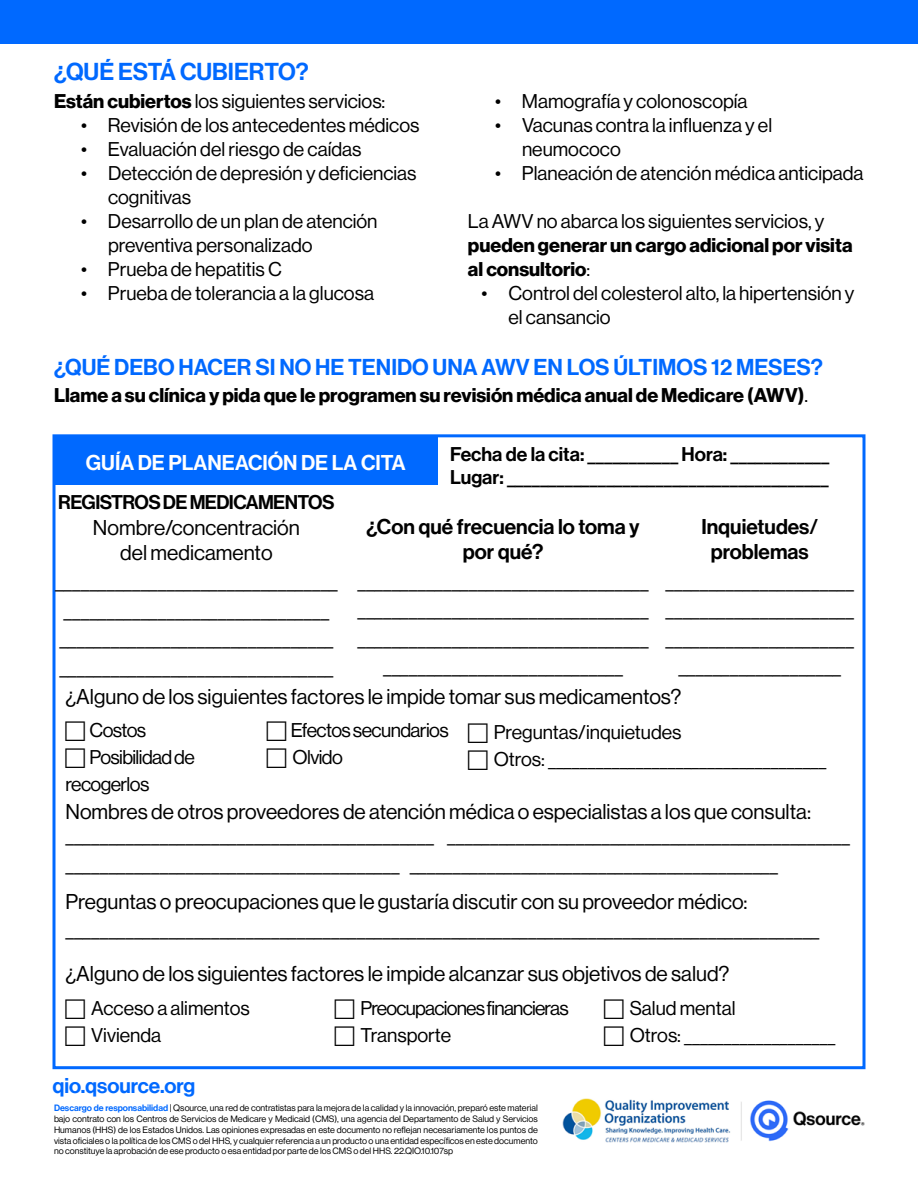
<style>
.page{position:relative;width:918px;height:1188px;background:#fff}
.page>*{position:absolute;margin:0;border:0;box-sizing:border-box;transform-origin:0 0}
.t1{font:24px "Neue Haas Display Mediu";color:#0069ff}
.t2{font:22.5px "Neue Haas Display Mediu";color:#0069ff}
.t3{font:21px/28.5px "Neue Haas Display";color:#000}
.t4{font:21px/25.2px "Neue Haas Display Mediu";color:#000;text-align:center}
.t5{font:21px "Neue Haas Display Mediu";color:#fff}
.t6{font:21px "Neue Haas Display Mediu";color:#0069ff}
.t7{font:19.5px/24px "Neue Haas Display";color:#000}
.t8{font:700 19.5px/24px "Neue Haas Display";color:#000}
.t9{font:19.5px/23.4px "Neue Haas Display Mediu";color:#000}
.t10{font:19.5px/27px "Neue Haas Display";letter-spacing:-.03em;color:#000}
.t11{font:19.5px/27px "Neue Haas Display";letter-spacing:-.04em;color:#000}
.t12{font:19.5px "Neue Haas Display Mediu";letter-spacing:-.03em;color:#000}
.t13{font:9px/10.8px "Neue Haas Display";color:#000;text-align:justify}
.s1{font-weight:700}
.s2{font-weight:400}
.s3{font-family:"Neue Haas Display Mediu";color:#0069ff}
</style>
<div class="page">
<div style="left:0;top:0;width:918px;height:43px;background:#0069ff"></div>
<div style="left:54px;top:437px;width:383px;height:48px;background:#0069ff"></div>
<div style="left:52px;top:434px;width:814px;height:635px;border:3px solid #0069ff"></div>
<img style="left:562px;top:1098px;width:303px;height:45px">
<p class="t1" style="left:54px;top:57px;width:256px">¿QUÉ ESTÁ CUBIERTO?</p>
<p class="t7" style="left:54px;top:90px;width:333px"><span class="s1">Están cubiertos</span> los siguientes servicios:</p>
<p class="t7" style="left:81px;top:114px;width:340px">• Revisión de los antecedentes médicos</p>
<p class="t7" style="left:81px;top:138px;width:282px">• Evaluación del riesgo de caídas</p>
<p class="t7" style="left:108px;top:162px;width:310px;text-indent:-27px">• Detección de depresión y deficiencias cognitivas</p>
<p class="t7" style="left:108px;top:210px;width:271px;text-indent:-27px">• Desarrollo de un plan de atención preventiva personalizado</p>
<p class="t7" style="left:81px;top:258px;width:202px">• Prueba de hepatitis C</p>
<p class="t7" style="left:81px;top:282px;width:295px">• Prueba de tolerancia a la glucosa</p>
<p class="t7" style="left:495px;top:90px;width:254px">• Mamografía y colonoscopía</p>
<p class="t7" style="left:522px;top:114px;width:252px;text-indent:-27px">• Vacunas contra la influenza y el neumococo</p>
<p class="t7" style="left:495px;top:162px;width:370px">• Planeación de atención médica anticipada</p>
<p class="t7" style="left:468px;top:210px;width:358px">La AWV no abarca los siguientes servicios, y</p>
<p class="t8" style="left:468px;top:234px;width:386px">pueden generar un cargo adicional por visita al consultorio<span class="s2">:</span></p>
<p class="t7" style="left:509px;top:282px;width:347px;text-indent:-27px">• Control del colesterol alto, la hipertensión y el cansancio</p>
<p class="t2" style="left:54px;top:354px;width:771px">¿QUÉ DEBO HACER SI NO HE TENIDO UNA AWV EN LOS ÚLTIMOS 12 MESES?</p>
<p class="t8" style="left:54px;top:384px;width:756px">Llame a su clínica y pida que le programen su revisión médica anual de Medicare (AWV)<span class="s2">.</span></p>
<p class="t5" style="left:86px;top:450px;width:321px">GUÍA DE PLANEACIÓN DE LA CITA</p>
<p class="t9" style="left:450px;top:442px;width:381px">Fecha de la cita: ___________ Hora: ____________<br>Lugar: _______________________________________</p>
<p class="t12" style="left:58px;top:491px;width:278px">REGISTROS DE MEDICAMENTOS</p>
<p class="t3" style="left:93px;top:515px;width:209px;line-height:25.2px;text-align:center">Nombre/concentración del medicamento</p>
<p class="t3" style="left:55px;top:567px;width:284px">_________________________________ _______________________________ ________________________________ ________________________________</p>
<p class="t4" style="left:366px;top:514px;width:275px">¿Con qué frecuencia lo toma y por qué?</p>
<p class="t3" style="left:357px;top:566px;width:293px;text-align:center">__________________________________ __________________________________ __________________________________ ____________________________</p>
<p class="t4" style="left:701px;top:514px;width:118px">Inquietudes/ problemas</p>
<p class="t3" style="left:666px;top:566px;width:190px;text-align:center">______________________ ______________________ ______________________ ___________________</p>
<p class="t3" style="left:66px;top:683px;width:617px">¿Alguno de los siguientes factores le impide tomar sus medicamentos?</p>
<p class="t7" style="left:89px;top:719px;width:58px">Costos</p>
<p class="t10" style="left:89px;top:744px;width:107px">Posibilidad de</p>
<p class="t10" style="left:66px;top:771px;width:85px">recogerlos</p>
<p class="t10" style="left:291px;top:717px;width:159px">Efectos secundarios<br>Olvido</p>
<p class="t7" style="left:494px;top:719px;width:334px;line-height:27px">Preguntas/inquietudes<br>Otros: ___________________________________</p>
<p class="t3" style="left:66px;top:801px;width:786px;line-height:22.8px">Nombres de otros proveedores de atención médica o especialistas a los que consulta: ___________________________________________ _______________________________________________</p>
<p class="t3" style="left:66px;top:844px;width:714px;line-height:38.7px">_______________________________________ ___________________________________________<br>Preguntas o preocupaciones que le gustaría discutir con su proveedor médico:</p>
<p class="t3" style="left:66px;top:907px;width:755px;line-height:44.4px">________________________________________________________________________________________ ¿Alguno de los siguientes factores le impide alcanzar sus objetivos de salud?</p>
<p class="t7" style="left:91px;top:995px;width:160px;line-height:27px">Acceso a alimentos<br>Vivienda</p>
<p class="t11" style="left:360px;top:995px;width:210px">Preocupaciones financieras<br>Transporte</p>
<p class="t7" style="left:630px;top:995px;width:207px;line-height:27px">Salud mental<br>Otros: ___________________</p>
<p class="t6" style="left:52px;top:1073px;width:144px">qio.qsource.org</p>
<p class="t13" style="left:54px;top:1103px;width:485px"><span class="s3">Descargo de responsabilidad</span> | Qsource, una red de contratistas para la mejora de la calidad y la innovación, preparó este material bajo contrato con los Centros de Servicios de Medicare y Medicaid (CMS), una agencia del Departamento de Salud y Servicios Humanos (HHS) de los Estados Unidos. Las opiniones expresadas en este documento no reflejan necesariamente los puntos de vista oficiales o la política de los CMS o del HHS, y cualquier referencia a un producto o una entidad específicos en este documento no constituye la aprobación de ese producto o esa entidad por parte de los CMS o del HHS. 22.QIO.10.107sp</p>
</div>
